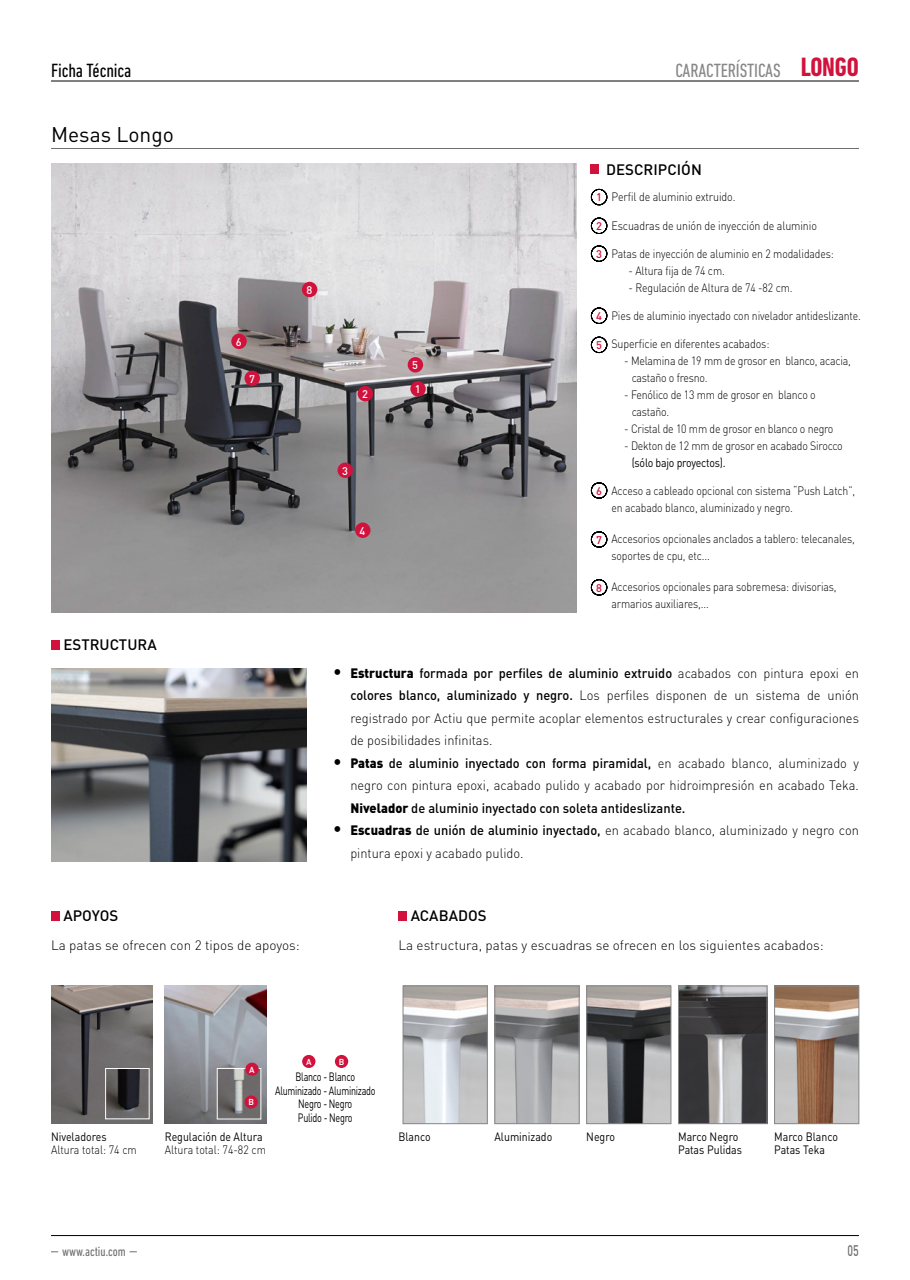
<style>
.page{position:relative;width:910px;height:1280px;background:#fff}
.page>*{position:absolute;margin:0;border:0;box-sizing:border-box;transform-origin:0 0}
.t1{font:700 condensed 27px "DIN Next LT Pro";letter-spacing:-.005em;color:#d1123c}
.t2{font:21px "DIN Pro";color:#000}
.t3{font:condensed 19.5px "DIN Next LT Pro";letter-spacing:-.005em;color:#878787}
.t4{font:condensed 19.5px "DIN Next LT Pro";letter-spacing:-.005em;color:#000}
.t5{font:500 15.15px "DIN Pro";color:#706f6f;scale:.7 1}
.t6{font:500 15px "DIN Pro";letter-spacing:.005em;color:#000}
.t7{font:300 13.5px/22.5px "DIN Pro";color:#000;text-align:justify;scale:.95 1}
.t8{font:300 13.5px "DIN Pro";color:#000}
.t9{font:condensed 13.5px "DIN Next LT Pro";color:#706f6f}
.t10{font:300 12px/17px "DIN Pro";letter-spacing:-.01em;color:#000;scale:.87 1}
.t11{font:300 12px "DIN Pro";letter-spacing:-.01em;color:#000;scale:.88 1}
.t12{font:12px "DIN Pro";letter-spacing:-.015em;color:#000;scale:.88 1}
.t13{font:300 12px "DIN Pro";letter-spacing:-.01em;color:#000;scale:.89 1}
.t14{font:12px "DIN Pro";letter-spacing:-.015em;color:#000;scale:.75 1}
.t15{font:500 10.95px "DIN Pro";color:#fff}
.t16{font:500 10.95px "DIN Pro";color:#d1123c}
.t17{font:500 9px "DIN Next LT Pro";color:#fff}
.s1{font-weight:900;font-size:18px}
.s2{font-weight:900}
.s3{font-weight:500}
</style>
<div class="page">
<hr style="left:51px;top:81px;width:808px;height:1px;background:#000">
<hr style="left:51px;top:1235px;width:808px;height:1px;background:#000">
<img style="left:51px;top:669px;width:255px;height:193px">
<img style="left:51px;top:986px;width:101px;height:138px">
<img style="left:107px;top:1070px;width:40px;height:47px">
<div style="left:105px;top:1068px;width:44px;height:51px;border:1px solid #fff"></div>
<hr style="left:51px;top:148px;width:808px;height:1px;background:#706f6f">
<img style="left:51px;top:164px;width:526px;height:448px">
<div style="left:410px;top:381px;width:16px;height:16px;background:#d1123c;border-radius:50%"></div>
<div style="left:358px;top:386px;width:15px;height:15px;background:#d1123c;border-radius:50%"></div>
<div style="left:337px;top:462px;width:16px;height:16px;background:#d1123c;border-radius:50%"></div>
<div style="left:355px;top:522px;width:15px;height:16px;background:#d1123c;border-radius:50%"></div>
<div style="left:408px;top:357px;width:15px;height:15px;background:#d1123c;border-radius:50%"></div>
<div style="left:231px;top:334px;width:16px;height:15px;background:#d1123c;border-radius:50%"></div>
<div style="left:302px;top:282px;width:15px;height:15px;background:#d1123c;border-radius:50%"></div>
<div style="left:244px;top:371px;width:16px;height:15px;background:#d1123c;border-radius:50%"></div>
<img style="left:165px;top:986px;width:101px;height:138px">
<img style="left:219px;top:1070px;width:40px;height:47px">
<div style="left:217px;top:1068px;width:44px;height:51px;border:1px solid #fff"></div>
<img style="left:405px;top:988px;width:81px;height:134px">
<div style="left:403px;top:986px;width:85px;height:138px;border:1px solid #878787"></div>
<img style="left:776px;top:988px;width:81px;height:134px">
<div style="left:774px;top:986px;width:85px;height:138px;border:1px solid #878787"></div>
<img style="left:680px;top:988px;width:85px;height:134px">
<div style="left:678px;top:986px;width:89px;height:138px;border:1px solid #878787"></div>
<img style="left:588px;top:988px;width:81px;height:134px">
<div style="left:586px;top:986px;width:85px;height:138px;border:1px solid #878787"></div>
<img style="left:496px;top:988px;width:81px;height:134px">
<div style="left:494px;top:986px;width:85px;height:138px;border:1px solid #878787"></div>
<div style="left:245px;top:1063px;width:14px;height:13px;background:#d1123c;border-radius:50%"></div>
<div style="left:245px;top:1095px;width:13px;height:13px;background:#d1123c;border-radius:50%"></div>
<svg style="left:591px;top:189px;width:16px;height:16px"></svg>
<svg style="left:591px;top:308px;width:16px;height:16px"></svg>
<svg style="left:591px;top:218px;width:16px;height:16px"></svg>
<svg style="left:591px;top:337px;width:16px;height:16px"></svg>
<svg style="left:591px;top:482px;width:16px;height:16px"></svg>
<svg style="left:591px;top:531px;width:16px;height:16px"></svg>
<svg style="left:591px;top:579px;width:16px;height:16px"></svg>
<svg style="left:591px;top:246px;width:16px;height:16px"></svg>
<div style="left:51px;top:640px;width:9px;height:10px;background:#d1123c"></div>
<div style="left:51px;top:911px;width:9px;height:10px;background:#d1123c"></div>
<div style="left:398px;top:911px;width:9px;height:10px;background:#d1123c"></div>
<div style="left:590px;top:164px;width:9px;height:10px;background:#d1123c"></div>
<div style="left:302px;top:1055px;width:13px;height:13px;background:#d1123c;border-radius:50%"></div>
<div style="left:335px;top:1055px;width:13px;height:13px;background:#d1123c;border-radius:50%"></div>
<p class="t4" style="left:51px;top:59px;width:82px">Ficha Técnica</p>
<p class="t2" style="left:51px;top:120px;width:124px">Mesas Longo</p>
<p class="t15" style="left:236px;top:334px;width:7px">6</p>
<p class="t15" style="left:249px;top:371px;width:7px">7</p>
<p class="t15" style="left:306px;top:282px;width:7px">8</p>
<p class="t6" style="left:63px;top:635px;width:95px">ESTRUCTURA</p>
<p class="t6" style="left:63px;top:906px;width:57px">APOYOS</p>
<p class="t8" style="left:51px;top:936px;width:250px">La patas se ofrecen con 2 tipos de apoyos:</p>
<p class="t3" style="left:675px;top:59px;width:107px">CARACTERÍSTICAS</p>
<h1 class="t1" style="left:801px;top:51px;width:60px">LONGO</h1>
<p class="t6" style="left:606px;top:159px;width:97px">DESCRIPCIÓN</p>
<p class="t16" style="left:596px;top:190px;width:7px">1</p>
<p class="t13" style="left:611px;top:189px;width:141px">Perfil de aluminio extruido.</p>
<p class="t15" style="left:362px;top:387px;width:7px">2</p>
<p class="t15" style="left:342px;top:463px;width:7px">3</p>
<p class="t15" style="left:360px;top:523px;width:7px">4</p>
<p class="t15" style="left:412px;top:358px;width:7px">5</p>
<p class="t15" style="left:415px;top:382px;width:7px">1</p>
<p class="t16" style="left:596px;top:219px;width:7px">2</p>
<p class="t16" style="left:596px;top:246px;width:7px">3</p>
<p class="t16" style="left:596px;top:309px;width:7px">4</p>
<p class="t16" style="left:596px;top:338px;width:7px">5</p>
<p class="t16" style="left:596px;top:483px;width:7px">6</p>
<p class="t16" style="left:596px;top:532px;width:7px">7</p>
<p class="t16" style="left:596px;top:580px;width:7px">8</p>
<p class="t13" style="left:611px;top:217px;width:232px">Escuadras de unión de inyección de aluminio</p>
<p class="t10" style="left:611px;top:245px;width:257px">Patas de inyección de aluminio en 2 modalidades:</p>
<p class="t10" style="left:628px;top:262px;width:112px">- Altura fija de 74 cm.</p>
<p class="t10" style="left:628px;top:279px;width:190px">- Regulación de Altura de 74 -82 cm.</p>
<p class="t10" style="left:611px;top:306px;width:288px">Pies de aluminio inyectado con nivelador antideslizante.</p>
<p class="t13" style="left:611px;top:336px;width:179px">Superficie en diferentes acabados:</p>
<p class="t11" style="left:624px;top:353px;width:259px">- Melamina de 19 mm de grosor en blanco, acacia,</p>
<p class="t11" style="left:632px;top:370px;width:88px">castaño o fresno.</p>
<p class="t11" style="left:624px;top:387px;width:219px">- Fenólico de 13 mm de grosor en blanco o</p>
<p class="t11" style="left:632px;top:404px;width:44px">castaño.</p>
<p class="t11" style="left:624px;top:421px;width:239px">- Cristal de 10 mm de grosor en blanco o negro</p>
<p class="t11" style="left:624px;top:437px;width:250px">- Dekton de 12 mm de grosor en acabado Sirocco</p>
<p class="t12" style="left:632px;top:454px;width:108px">(sólo bajo proyectos).</p>
<p class="t10" style="left:611px;top:481px;width:282px">Acceso a cableado opcional con sistema “Push Latch”, en acabado blanco, aluminizado y negro.</p>
<p class="t10" style="left:611px;top:530px;width:281px">Accesorios opcionales anclados a tablero: telecanales, soportes de cpu, etc...</p>
<p class="t10" style="left:611px;top:578px;width:260px">Accesorios opcionales para sobremesa: divisorias, armarios auxiliares,...</p>
<p class="t7" style="left:350px;top:661px;width:537px;text-indent:-17px"><span class="s1">•</span> <span class="s2">Estructura</span> <span class="s3">formada por perfiles de aluminio extruido</span> acabados con pintura epoxi en <span class="s3">colores blanco, aluminizado y negro.</span> Los perfiles disponen de un sistema de unión registrado por Actiu que permite acoplar elementos estructurales y crear configuraciones de posibilidades infinitas.</p>
<p class="t7" style="left:350px;top:751px;width:537px;text-indent:-17px"><span class="s1">•</span> <span class="s2">Patas</span> <span class="s3">de aluminio inyectado con forma piramidal,</span> en acabado blanco, aluminizado y negro con pintura epoxi, acabado pulido y acabado por hidroimpresión en acabado Teka.<br><span class="s2">Nivelador</span> <span class="s3">de aluminio inyectado con soleta antideslizante.</span></p>
<p class="t7" style="left:350px;top:819px;width:537px;text-indent:-17px"><span class="s1">•</span> <span class="s2">Escuadras</span> <span class="s3">de unión de aluminio inyectado,</span> en acabado blanco, aluminizado y negro con pintura epoxi y acabado pulido.</p>
<p class="t6" style="left:411px;top:906px;width:78px">ACABADOS</p>
<p class="t8" style="left:398px;top:936px;width:427px">La estructura, patas y escuadras se ofrecen en los siguientes acabados:</p>
<p class="t12" style="left:51px;top:1128px;width:65px">Niveladores</p>
<p class="t11" style="left:51px;top:1142px;width:99px">Altura total: 74 cm</p>
<p class="t17" style="left:249px;top:1064px;width:7px">A</p>
<p class="t17" style="left:248px;top:1097px;width:7px">B</p>
<p class="t12" style="left:165px;top:1128px;width:113px">Regulación de Altura</p>
<p class="t11" style="left:165px;top:1142px;width:117px">Altura total: 74-82 cm</p>
<p class="t17" style="left:306px;top:1056px;width:7px">A</p>
<p class="t17" style="left:339px;top:1056px;width:7px">B</p>
<p class="t14" style="left:296px;top:1069px;width:81px">Blanco - Blanco</p>
<p class="t14" style="left:275px;top:1082px;width:135px">Aluminizado - Aluminizado</p>
<p class="t14" style="left:298px;top:1096px;width:74px">Negro - Negro</p>
<p class="t14" style="left:298px;top:1109px;width:74px">Pulido - Negro</p>
<p class="t12" style="left:398px;top:1128px;width:38px">Blanco</p>
<p class="t12" style="left:494px;top:1128px;width:67px">Aluminizado</p>
<p class="t12" style="left:586px;top:1128px;width:34px">Negro</p>
<p class="t12" style="left:678px;top:1128px;width:70px">Marco Negro</p>
<p class="t12" style="left:678px;top:1142px;width:74px">Patas Pulidas</p>
<p class="t12" style="left:774px;top:1128px;width:74px">Marco Blanco</p>
<p class="t12" style="left:774px;top:1142px;width:59px">Patas Teka</p>
<p class="t9" style="left:62px;top:1243px;width:65px">www.actiu.com</p>
<p class="t5" style="left:848px;top:1240px;width:18px">05</p>
</div>
